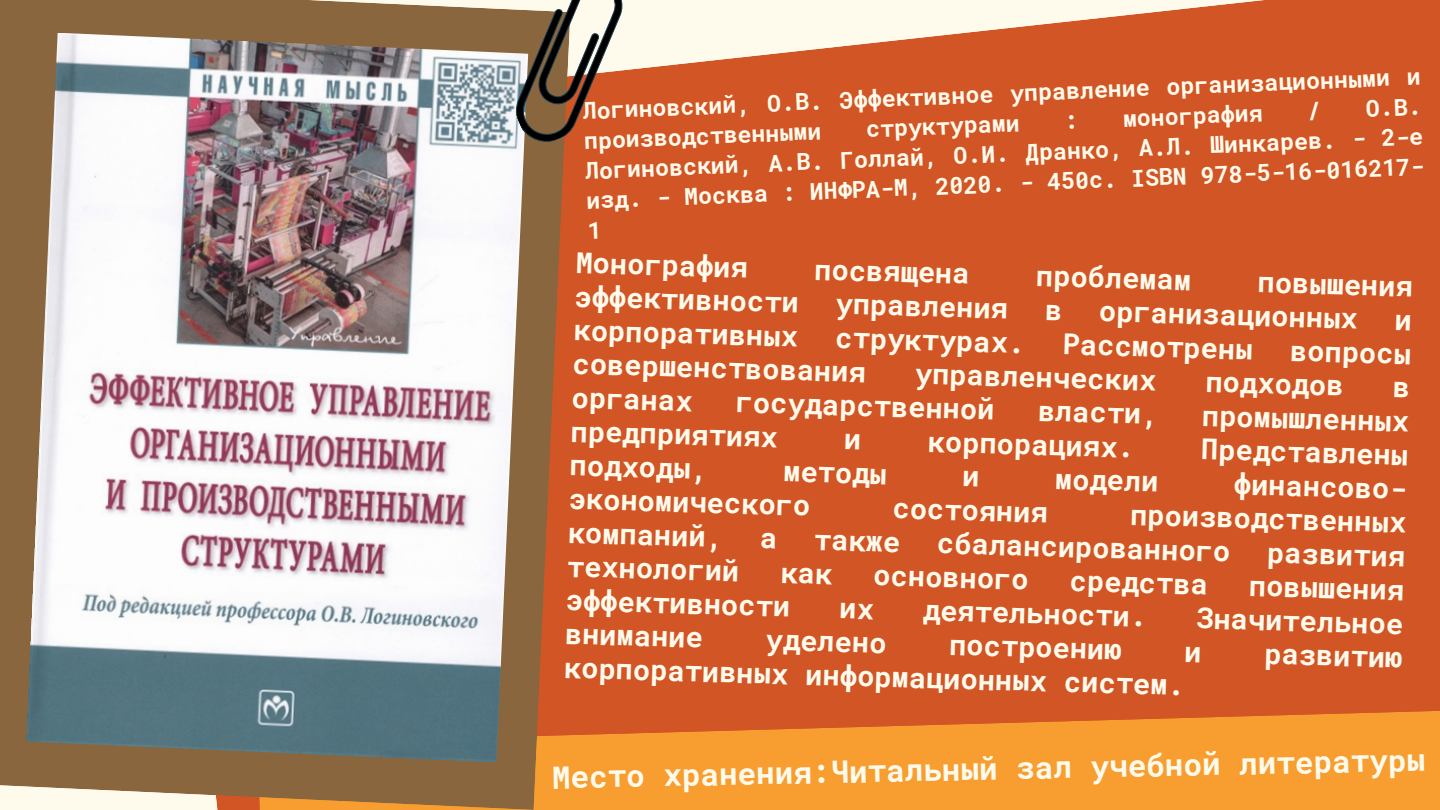
<style>
.page{position:relative;width:1440px;height:810px;background:#fff}
.page>*{position:absolute;margin:0;border:0;box-sizing:border-box;transform-origin:0 0}
.t1{font:700 31px "Roboto Mono";color:#fffbec}
.t2{font:700 28.8px "Roboto Mono";color:#fffbec}
.t3{font:700 23.3px/31.9px "Roboto Mono";color:#fffbec}
</style>
<div class="page">
<div style="left:570px;top:0;width:870px;height:710px;background:#d25525"></div>
<svg style="left:570px;top:710px;width:870px;height:100px;background:#f2932d"></svg>
<svg style="left:0;top:0;width:570px;height:810px;background:#a06e44"></svg>
<img style="left:26px;top:33px;width:502px;height:730px">
<svg style="left:480px;top:0;width:181px;height:151px;background:#ab8670"></svg>
<svg style="left:1047px;top:305px;width:14px;height:15px"></svg>
<svg style="left:1396px;top:314px;width:14px;height:16px"></svg>
<svg style="left:1394px;top:382px;width:14px;height:16px"></svg>
<svg style="left:846px;top:434px;width:14px;height:16px"></svg>
<svg style="left:964px;top:471px;width:14px;height:16px"></svg>
<svg style="left:761px;top:533px;width:15px;height:16px"></svg>
<svg style="left:782px;top:567px;width:51px;height:17px"></svg>
<svg style="left:841px;top:603px;width:32px;height:16px"></svg>
<svg style="left:1186px;top:646px;width:14px;height:16px"></svg>
<svg style="left:1069px;top:115px;width:5px;height:14px"></svg>
<svg style="left:1309px;top:102px;width:10px;height:19px"></svg>
<p class="t3" style="left:582px;top:92px;width:840px;rotate:-2deg">Логиновский, О.В. Эффективное управление организационными и производственными</p>
<p class="t3" style="left:584px;top:119px;width:840px;line-height:32.6px;text-align:right;rotate:-2deg">О.В.<br>Логиновский, А.В. Голлай, О.И. Дранко, А.Л. Шинкарев. - 2-е</p>
<p class="t3" style="left:1122px;top:102px;width:141px;rotate:-2deg">монография</p>
<p class="t3" style="left:866px;top:112px;width:155px;rotate:-2deg">структурами</p>
<p class="t3" style="left:586px;top:181px;width:840px;line-height:32.7px;rotate:-2deg">изд. - Москва : ИНФРА-М, 2020. - 450с. ISBN 978-5-16-016217-<br>1</p>
<p class="t2" style="left:576px;top:242px;width:174px;rotate:2deg">Монография</p>
<p class="t2" style="left:815px;top:249px;width:157px;rotate:2deg">посвящена</p>
<p class="t2" style="left:1037px;top:255px;width:157px;rotate:2deg">проблемам</p>
<p class="t2" style="left:1259px;top:262px;width:157px;rotate:2deg">повышения</p>
<p class="t2" style="left:576px;top:276px;width:226px;rotate:2deg">эффективности</p>
<p class="t2" style="left:837px;top:283px;width:174px;rotate:2deg">управления</p>
<p class="t2" style="left:1100px;top:290px;width:260px;rotate:2deg">организационных</p>
<p class="t2" style="left:575px;top:309px;width:226px;rotate:2deg">корпоративных</p>
<p class="t2" style="left:836px;top:317px;width:191px;rotate:2deg">структурах.</p>
<p class="t2" style="left:1064px;top:323px;width:191px;rotate:2deg">Рассмотрены</p>
<p class="t2" style="left:1291px;top:330px;width:122px;rotate:2deg">вопросы</p>
<p class="t2" style="left:574px;top:343px;width:295px;rotate:2deg">совершенствования</p>
<p class="t2" style="left:916px;top:353px;width:243px;rotate:2deg">управленческих</p>
<p class="t2" style="left:1206px;top:361px;width:140px;rotate:2deg">подходов</p>
<p class="t2" style="left:573px;top:377px;width:122px;rotate:2deg">органах</p>
<p class="t2" style="left:737px;top:381px;width:260px;rotate:2deg">государственной</p>
<p class="t2" style="left:1039px;top:391px;width:122px;rotate:2deg">власти,</p>
<p class="t2" style="left:1203px;top:395px;width:209px;rotate:2deg">промышленных</p>
<p class="t2" style="left:572px;top:411px;width:209px;rotate:2deg">предприятиях</p>
<p class="t2" style="left:929px;top:421px;width:209px;rotate:2deg">корпорациях.</p>
<p class="t2" style="left:1202px;top:429px;width:209px;rotate:2deg">Представлены</p>
<p class="t2" style="left:571px;top:445px;width:140px;rotate:2deg">подходы,</p>
<p class="t2" style="left:784px;top:451px;width:105px;rotate:2deg">методы</p>
<p class="t2" style="left:1056px;top:459px;width:105px;rotate:2deg">модели</p>
<p class="t2" style="left:1235px;top:463px;width:174px;rotate:2deg">финансово-</p>
<p class="t2" style="left:570px;top:478px;width:243px;rotate:2deg">экономического</p>
<p class="t2" style="left:894px;top:488px;width:157px;rotate:2deg">состояния</p>
<p class="t2" style="left:1131px;top:494px;width:278px;rotate:2deg">производственных</p>
<p class="t2" style="left:569px;top:512px;width:157px;rotate:2deg">компаний,</p>
<p class="t2" style="left:815px;top:519px;width:88px;rotate:2deg">также</p>
<p class="t2" style="left:938px;top:522px;width:295px;rotate:2deg">сбалансированного</p>
<p class="t2" style="left:1268px;top:532px;width:140px;rotate:2deg">развития</p>
<p class="t2" style="left:568px;top:546px;width:174px;rotate:2deg">технологий</p>
<p class="t2" style="left:874px;top:555px;width:157px;rotate:2deg">основного</p>
<p class="t2" style="left:1071px;top:560px;width:140px;rotate:2deg">средства</p>
<p class="t2" style="left:1250px;top:565px;width:157px;rotate:2deg">повышения</p>
<p class="t2" style="left:567px;top:579px;width:226px;rotate:2deg">эффективности</p>
<p class="t2" style="left:924px;top:590px;width:226px;rotate:2deg">деятельности.</p>
<p class="t2" style="left:1197px;top:597px;width:209px;rotate:2deg">Значительное</p>
<p class="t2" style="left:566px;top:613px;width:140px;rotate:2deg">внимание</p>
<p class="t2" style="left:767px;top:619px;width:122px;rotate:2deg">уделено</p>
<p class="t2" style="left:950px;top:624px;width:174px;rotate:2deg">построению</p>
<p class="t2" style="left:1265px;top:633px;width:140px;rotate:2deg">развитию</p>
<p class="t2" style="left:565px;top:646px;width:623px;rotate:2deg">корпоративных информационных систем.</p>
<p class="t1" style="left:552px;top:755px;width:875px;rotate:-1deg">Место хранения:Читальный зал учебной литературы</p>
</div>
